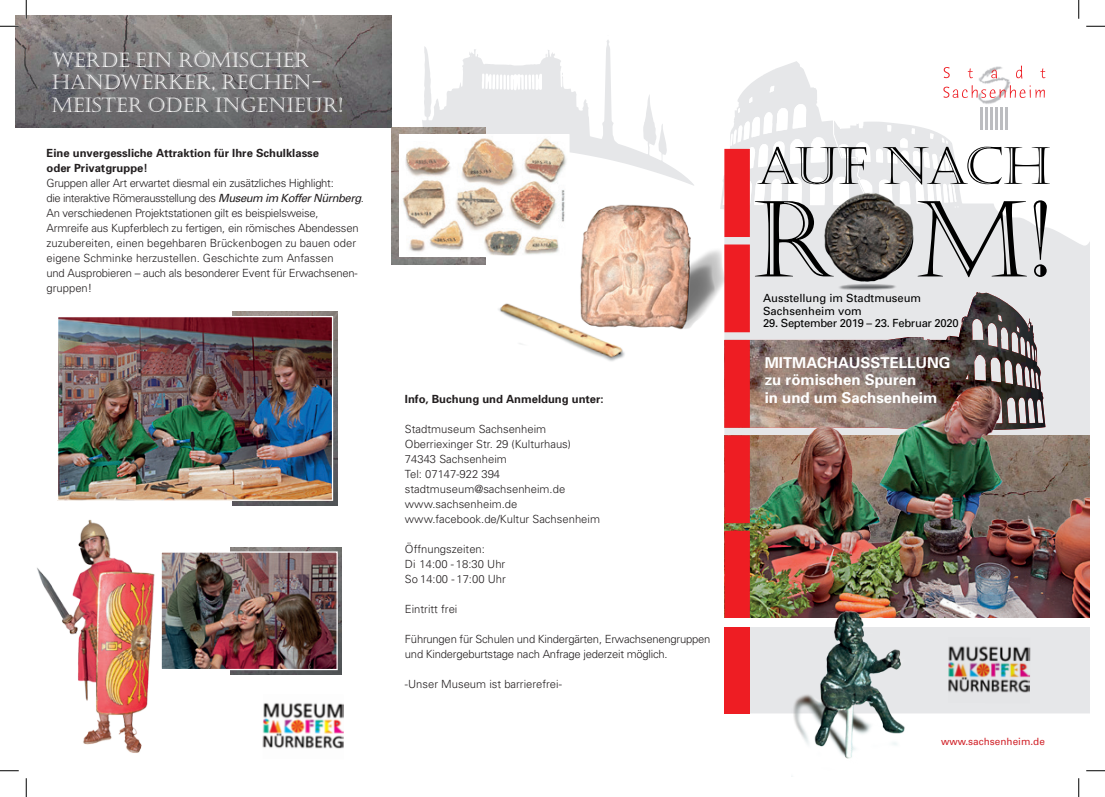
<style>
.page{position:relative;width:1105px;height:797px;background:#fff}
.page>*{position:absolute;margin:0;border:0;box-sizing:border-box;transform-origin:0 0}
.t1{font:105.25px "Castellar";color:#000}
.t2{font:51.38px "Castellar";letter-spacing:-.05em;color:#000}
.t3{font:20px/22.5px "Castellar";color:#fff}
.t4{font:700 15px/17.5px "Univers";color:#fff}
.t5{font:300 11.25px/15px "Univers";letter-spacing:-.02em;color:#231f20}
.t6{font:300 11.25px/15px "Univers";color:#231f20}
.t7{font:700 11.25px/15px "Univers";color:#231f20}
.t8{font:11.25px/12.5px "Univers";color:#000}
.t9{font:11.25px "Univers";letter-spacing:-.025em;color:#000}
.t10{font:10px "Univers";color:#d1232a}
.s1{font-weight:400;font-style:italic}
</style>
<div class="page">
<div style="left:725px;top:203px;width:364px;height:510px;background:#e6e7e9"></div>
<img style="left:230px;top:547px;width:112px;height:127px">
<svg style="left:749px;top:61px;width:214px;height:151px"></svg>
<svg style="left:833px;top:176px;width:16px;height:15px"></svg>
<svg style="left:839px;top:144px;width:10px;height:13px"></svg>
<svg style="left:724px;top:86px;width:101px;height:119px"></svg>
<svg style="left:855px;top:125px;width:103px;height:83px"></svg>
<div style="left:724px;top:149px;width:26px;height:88px;background:#ee1d23"></div>
<div style="left:724px;top:244px;width:26px;height:88px;background:#ee1d23"></div>
<img style="left:957px;top:61px;width:66px;height:64px">
<svg style="left:943px;top:85px;width:102px;height:13px"></svg>
<hr style="left:980px;top:107px;width:3px;height:23px;background:#bcbdc0">
<hr style="left:1000px;top:107px;width:3px;height:23px;background:#bcbdc0">
<hr style="left:985px;top:107px;width:3px;height:23px;background:#bcbdc0">
<hr style="left:990px;top:107px;width:3px;height:23px;background:#bcbdc0">
<hr style="left:995px;top:107px;width:3px;height:23px;background:#bcbdc0">
<svg style="left:944px;top:67px;width:6px;height:11px"></svg>
<svg style="left:968px;top:68px;width:5px;height:10px"></svg>
<svg style="left:991px;top:70px;width:6px;height:8px"></svg>
<svg style="left:1016px;top:66px;width:6px;height:13px"></svg>
<svg style="left:1040px;top:68px;width:5px;height:10px"></svg>
<hr style="left:1006px;top:107px;width:2px;height:23px;background:#bcbdc0">
<svg style="left:422px;top:40px;width:260px;height:134px"></svg>
<img style="left:819px;top:191px;width:97px;height:99px">
<img style="left:725px;top:292px;width:320px;height:92px">
<img style="left:724px;top:384px;width:365px;height:234px">
<img style="left:16px;top:16px;width:376px;height:111px">
<div style="left:724px;top:340px;width:26px;height:88px;background:#ee1d23"></div>
<div style="left:724px;top:435px;width:26px;height:88px;background:#ee1d23"></div>
<div style="left:724px;top:531px;width:26px;height:87px;background:#ee1d23"></div>
<img style="left:580px;top:174px;width:145px;height:169px">
<img style="left:498px;top:297px;width:137px;height:64px">
<img style="left:233px;top:312px;width:105px;height:193px">
<img style="left:392px;top:127px;width:93px;height:137px">
<div style="left:724px;top:627px;width:26px;height:86px;background:#ee1d23"></div>
<img style="left:948px;top:637px;width:82px;height:66px">
<img style="left:263px;top:703px;width:81px;height:46px">
<img style="left:163px;top:553px;width:173px;height:115px">
<div style="left:161px;top:551px;width:177px;height:119px;border:1px solid #fff"></div>
<img style="left:37px;top:519px;width:118px;height:234px">
<img style="left:59px;top:318px;width:272px;height:181px">
<div style="left:57px;top:316px;width:276px;height:185px;border:1px solid #fff"></div>
<img style="left:402px;top:137px;width:165px;height:117px">
<div style="left:724px;top:618px;width:365px;height:9px;background:#fff"></div>
<img style="left:791px;top:606px;width:116px;height:153px">
<svg style="left:0;top:25px;width:19px;height:2px"></svg>
<svg style="left:1086px;top:25px;width:19px;height:2px"></svg>
<svg style="left:0;top:770px;width:19px;height:1px"></svg>
<svg style="left:1086px;top:770px;width:19px;height:1px"></svg>
<svg style="left:25px;top:0;width:2px;height:19px"></svg>
<svg style="left:25px;top:778px;width:2px;height:19px"></svg>
<svg style="left:1078px;top:0;width:1px;height:19px"></svg>
<svg style="left:1078px;top:778px;width:1px;height:19px"></svg>
<h3 class="t3" style="left:52px;top:49px;width:293px">WERDE EIN RÖMISCHER<br>HANDWERKER, RECHEN-<br>MEISTER ODER INGENIEUR!</h3>
<p class="t7" style="left:47px;top:146px;width:274px">Eine unvergessliche Attraktion für Ihre Schulklasse oder Privatgruppe!</p>
<p class="t5" style="left:47px;top:176px;width:319px">Gruppen aller Art erwartet diesmal ein zusätzliches Highlight:<br>die interaktive Römerausstellung des <span class="s1">Museum im Koffer Nürnberg</span>.<br>An verschiedenen Projektstationen gilt es beispielsweise,<br>Armreife aus Kupferblech zu fertigen, ein römisches Abendessen zuzubereiten, einen begehbaren Brückenbogen zu bauen oder eigene Schminke herzustellen. Geschichte zum Anfassen<br>und Ausprobieren – auch als besonderer Event für Erwachsenen&shy;gruppen!</p>
<p class="t7" style="left:405px;top:391px;width:200px">Info, Buchung und Anmeldung unter:</p>
<p class="t6" style="left:405px;top:421px;width:197px">Stadtmuseum Sachsenheim<br>Oberriexinger Str. 29 (Kulturhaus)<br>74343 Sachsenheim<br>Tel: 07147-922 394 stadtmuseum@sachsenheim.de www.sachsenheim.de www.facebook.de/Kultur Sachsenheim</p>
<p class="t6" style="left:405px;top:541px;width:102px">Öffnungszeiten:<br>Di 14:00 - 18:30 Uhr<br>So 14:00 - 17:00 Uhr</p>
<p class="t6" style="left:405px;top:601px;width:54px">Eintritt frei</p>
<p class="t5" style="left:405px;top:631px;width:307px">Führungen für Schulen und Kindergärten, Erwachsenengruppen und Kindergeburtstage nach Anfrage jederzeit möglich.</p>
<p class="t6" style="left:405px;top:676px;width:158px">-Unser Museum ist barrierefrei-</p>
<h2 class="t2" style="left:757px;top:139px;width:295px">AUF NACH</h2>
<h1 class="t1" style="left:753px;top:185px;width:301px">ROM!</h1>
<p class="t8" style="left:763px;top:292px;width:160px">Ausstellung im Stadtmuseum<br>Sachsenheim vom</p>
<p class="t9" style="left:763px;top:316px;width:197px">29. September 2019 – 23. Februar 2020</p>
<h3 class="t4" style="left:765px;top:353px;width:187px">MITMACHAUSSTELLUNG zu römischen Spuren<br>in und um Sachsenheim</h3>
<p class="t10" style="left:941px;top:736px;width:105px">www.sachsenheim.de</p>
</div>
